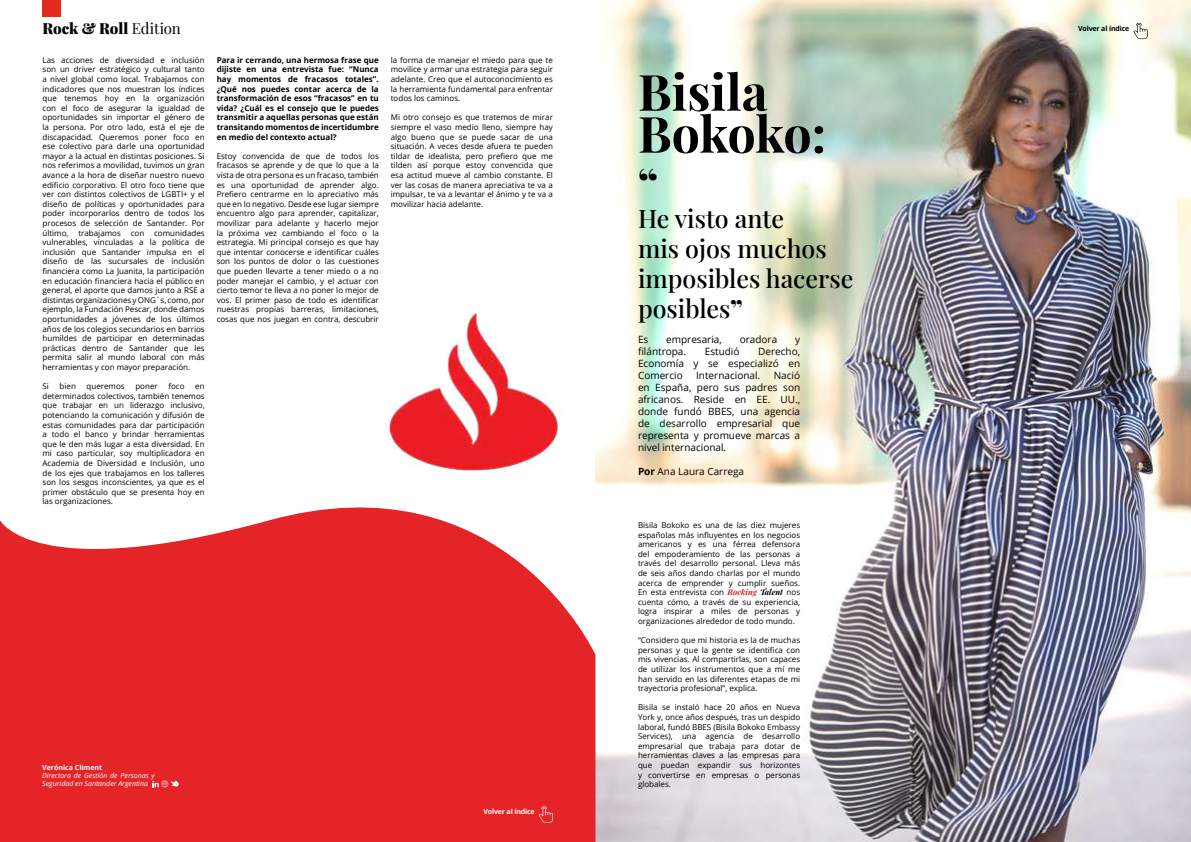
<style>
.page{position:relative;width:1191px;height:842px;background:#fff}
.page>*{position:absolute;margin:0;border:0;box-sizing:border-box;transform-origin:0 0}
.t1{font:700 50px/42px "Playfair Display";color:#000}
.t2{font:900 40px "Playfair Display";color:#000}
.t3{font:500 25px/30px "Playfair Display";color:#000}
.t4{font:900 15px "Playfair Display";color:#020203}
.t5{font:10px/12px "Open Sans";color:#000;text-align:justify}
.t6{font:8px/9.6px "Open Sans";color:#000;text-align:justify}
.t7{font:700 8px/9.6px "Open Sans";color:#000;text-align:justify}
.t8{font:italic 7px/8.4px "Open Sans";color:#fff}
.t9{font:700 7px "Open Sans";color:#fff}
.t10{font:700 7px "Open Sans";letter-spacing:-.02em;color:#000}
.t11{font:700 7px "Open Sans";letter-spacing:-.02em;color:#fff}
.s1{font-weight:400}
.s2{font-weight:900}
.s3{font-weight:700}
.s4{font-family:"Playfair Display";font-style:italic;color:#d22017}
.s5{font-family:"Playfair Display";font-style:italic}
</style>
<div class="page">
<div style="left:42px;top:0;width:18px;height:17px;background:#e52a20"></div>
<img style="left:595px;top:0;width:596px;height:842px">
<svg style="left:0;top:507px;width:595px;height:335px;fill:#e52428"></svg>
<img style="left:386px;top:313px;width:174px;height:159px">
<svg style="left:152px;top:780px;width:27px;height:7px"></svg>
<svg style="left:1133px;top:23px;width:14px;height:16px"></svg>
<svg style="left:538px;top:806px;width:15px;height:17px"></svg>
<h3 class="t4" style="left:42px;top:16px;width:140px">Rock &amp; Roll <span class="s1">Edition</span></h3>
<p class="t6" style="left:43px;top:55px;width:164px">Las acciones de diversidad e inclusión son un driver estratégico y cultural tanto a nivel global como local. Trabajamos con indicadores que nos muestran los índices que tenemos hoy en la organización con el foco de asegurar la igualdad de oportunidades sin importar el género de la persona. Por otro lado, está el eje de discapacidad. Queremos poner foco en ese colectivo para darle una oportunidad mayor a la actual en distintas posiciones. Si nos referimos a movilidad, tuvimos un gran avance a la hora de diseñar nuestro nuevo edificio corporativo. El otro foco tiene que ver con distintos colectivos de LGBTI+ y el diseño de políticas y oportunidades para poder incorporarlos dentro de todos los procesos de selección de Santander. Por último, trabajamos con comunidades vulnerables, vinculadas a la política de inclusión que Santander impulsa en el diseño de las sucursales de inclusión financiera como La Juanita, la participación en educación financiera hacia el público en general, el aporte que damos junto a RSE a distintas organizaciones y ONG´s, como, por ejemplo, la Fundación Pescar, donde damos oportunidades a jóvenes de los últimos años de los colegios secundarios en barrios humildes de participar en determinadas prácticas dentro de Santander que les permita salir al mundo laboral con más herramientas y con mayor preparación.</p>
<p class="t6" style="left:43px;top:381px;width:8px">Si</p>
<p class="t6" style="left:60px;top:381px;width:18px">bien</p>
<p class="t6" style="left:87px;top:381px;width:40px">queremos</p>
<p class="t6" style="left:135px;top:381px;width:24px">poner</p>
<p class="t6" style="left:168px;top:381px;width:18px">foco</p>
<p class="t6" style="left:43px;top:381px;width:164px;text-indent:153px">en determinados colectivos, también tenemos que trabajar en un liderazgo inclusivo, potenciando la comunicación y difusión de estas comunidades para dar participación a todo el banco y brindar herramientas que le den más lugar a esta diversidad. En mi caso particular, soy multiplicadora en Academia de Diversidad e Inclusión, uno de los ejes que trabajamos en los talleres son los sesgos inconscientes, ya que es el primer obstáculo que se presenta hoy en las organizaciones.</p>
<p class="t7" style="left:217px;top:55px;width:164px">Para ir cerrando, una hermosa frase que dijiste en una entrevista fue: “Nunca hay momentos de fracasos totales”. ¿Qué nos puedes contar acerca de la transformación de esos “fracasos” en tu vida? ¿Cuál es el consejo que le puedes transmitir a aquellas personas que están transitando momentos de incertidumbre en medio del contexto actual?</p>
<p class="t6" style="left:217px;top:151px;width:164px">Estoy convencida de que de todos los fracasos se aprende y de que lo que a la vista de otra persona es un fracaso, también es una oportunidad de aprender algo.<br>Prefiero centrarme en lo apreciativo más que en lo negativo. Desde ese lugar siempre encuentro algo para aprender, capitalizar, movilizar para adelante y hacerlo mejor la próxima vez cambiando el foco o la estrategia. Mi principal consejo es que hay que intentar conocerse e identificar cuáles son los puntos de dolor o las cuestiones que pueden llevarte a tener miedo o a no poder manejar el cambio, y el actuar con cierto temor te lleva a no poner lo mejor de vos. El primer paso de todo es identificar nuestras propias barreras, limitaciones, cosas que nos juegan en contra, descubrir</p>
<p class="t6" style="left:391px;top:55px;width:164px">la forma de manejar el miedo para que te movilice y armar una estrategia para seguir adelante. Creo que el autoconocimiento es la herramienta fundamental para enfrentar todos los caminos.</p>
<p class="t6" style="left:391px;top:113px;width:164px">Mi otro consejo es que tratemos de mirar siempre el vaso medio lleno, siempre hay algo bueno que se puede sacar de una situación. A veces desde afuera te pueden tildar de idealista, pero prefiero que me tilden así porque estoy convencida que esa actitud mueve al cambio constante. El ver las cosas de manera apreciativa te va a impulsar, te va a levantar el ánimo y te va a movilizar hacia adelante.</p>
<p class="t9" style="left:42px;top:762px;width:61px">Verónica Climent</p>
<p class="t8" style="left:42px;top:771px;width:114px">Directora de Gestión de Personas y<br>Seguridad en Santander Argentina</p>
<p class="t11" style="left:483px;top:806px;width:53px">Volver al índice</p>
<h1 class="t1" style="left:638px;top:67px;width:190px">Bisila<br>Bokoko:</h1>
<h2 class="t2" style="left:638px;top:152px;width:21px">“</h2>
<h3 class="t3" style="left:638px;top:202px;width:217px">He visto ante<br>mis ojos muchos imposibles hacerse posibles<span class="s2">”</span></h3>
<p class="t5" style="left:638px;top:333px;width:12px">Es</p>
<p class="t5" style="left:666px;top:333px;width:57px">empresaria,</p>
<p class="t5" style="left:739px;top:333px;width:39px">oradora</p>
<p class="t5" style="left:795px;top:333px;width:7px">y</p>
<p class="t5" style="left:638px;top:345px;width:50px">filántropa.</p>
<p class="t5" style="left:705px;top:345px;width:36px">Estudió</p>
<p class="t5" style="left:638px;top:345px;width:164px;text-indent:120px">Derecho, Economía y se especializó en Comercio</p>
<p class="t5" style="left:638px;top:369px;width:164px;text-indent:136px">Nació en España, pero sus padres son africanos. Reside en EE. UU., donde fundó BBES, una agencia de desarrollo empresarial que representa y promueve marcas a nivel internacional.</p>
<p class="t5" style="left:638px;top:465px;width:108px"><span class="s3">Por</span> Ana Laura Carrega</p>
<p class="t5" style="left:696px;top:369px;width:66px">Internacional.</p>
<p class="t6" style="left:638px;top:520px;width:164px">Bisila Bokoko es una de las diez mujeres españolas más influyentes en los negocios americanos y es una férrea defensora del empoderamiento de las personas a través del desarrollo personal. Lleva más de seis años dando charlas por el mundo acerca de emprender y cumplir sueños.<br>En esta entrevista con <span class="s4">Rocking</span> <span class="s5">Talent</span> nos cuenta cómo, a través de su experiencia, logra inspirar a miles de personas y organizaciones alrededor de todo mundo.</p>
<p class="t6" style="left:638px;top:635px;width:164px">“Considero que mi historia es la de muchas personas y que la gente se identifica con mis vivencias. Al compartirlas, son capaces de utilizar los instrumentos que a mí me han servido en las diferentes etapas de mi trayectoria profesional”, explica.</p>
<p class="t6" style="left:638px;top:702px;width:164px">Bisila se instaló hace 20 años en Nueva York y, once años después, tras un despido laboral, fundó BBES (Bisila Bokoko Embassy Services), una agencia de desarrollo empresarial que trabaja para dotar de herramientas claves a las empresas para que puedan expandir sus horizontes y convertirse en empresas o personas globales.</p>
<p class="t10" style="left:1078px;top:23px;width:53px">Volver al índice</p>
</div>
